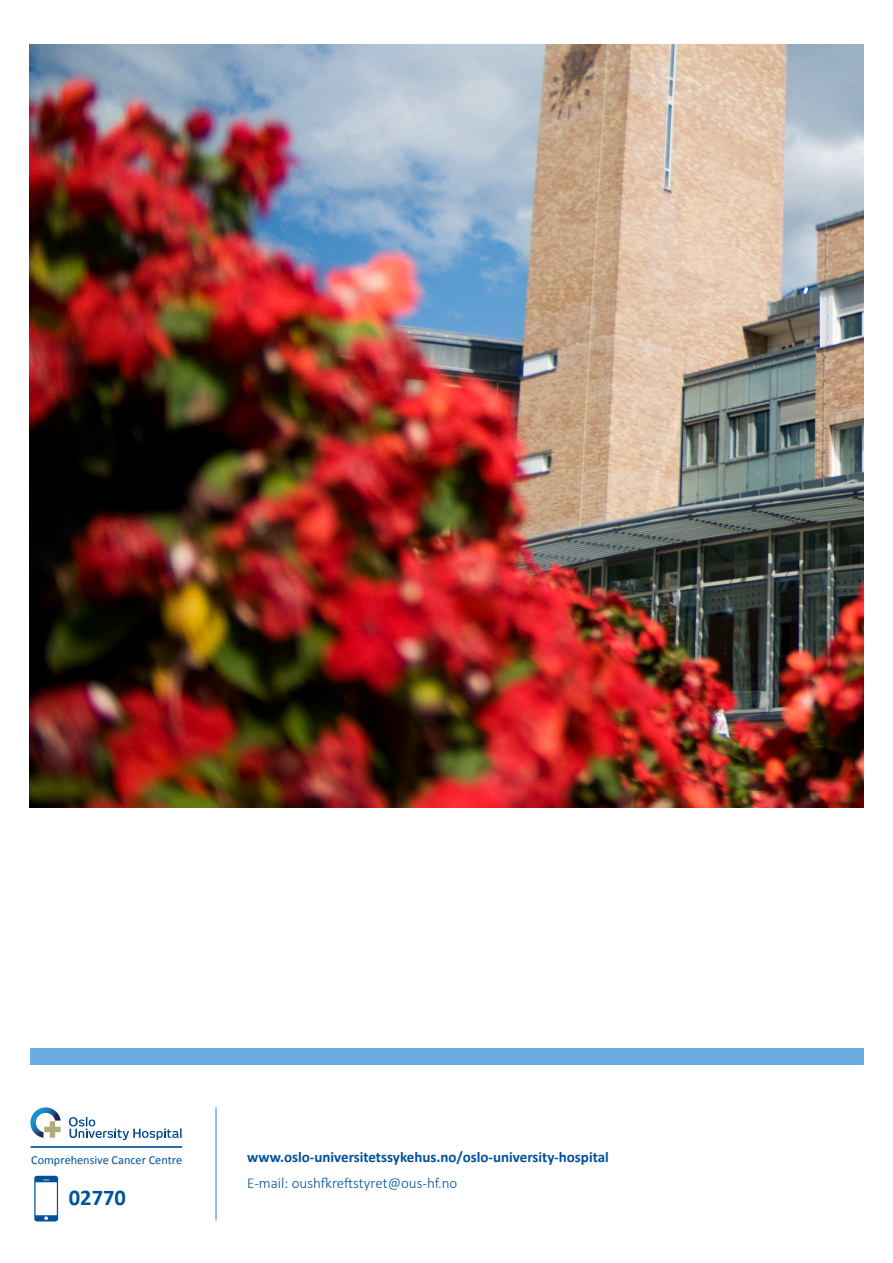
<style>
.page{position:relative;width:893px;height:1263px;background:#fff}
.page>*{position:absolute;margin:0;border:0;box-sizing:border-box;transform-origin:0 0}
.t1{font:700 22.5px "Calibri";color:#01529b}
.t2{font:700 15px "Calibri";color:#01529b}
.t3{font:300 15px "Calibri";color:#01529b}
.t4{font:12.3px "Calibri";color:#01529a}
</style>
<div class="page">
<div style="left:30px;top:1048px;width:833px;height:16px;background:#6caddf"></div>
<hr style="left:215px;top:1107px;width:2px;height:113px;background:#6caddf">
<svg style="left:34px;top:1176px;width:24px;height:45px"></svg>
<hr style="left:31px;top:1146px;width:151px;height:2px;background:#01529a">
<svg style="left:30px;top:1107px;width:31px;height:31px"></svg>
<svg style="left:69px;top:1117px;width:113px;height:23px"></svg>
<img style="left:30px;top:45px;width:833px;height:763px">
<p class="t4" style="left:31px;top:1151px;width:152px">Comprehensive Cancer Centre</p>
<p class="t1" style="left:69px;top:1182px;width:59px">02770</p>
<p class="t2" style="left:247px;top:1146px;width:363px">www.oslo-universitetssykehus.no/oslo-university-hospital</p>
<p class="t3" style="left:247px;top:1173px;width:212px">E-mail: oushfkreftstyret@ous-hf.no</p>
</div>
